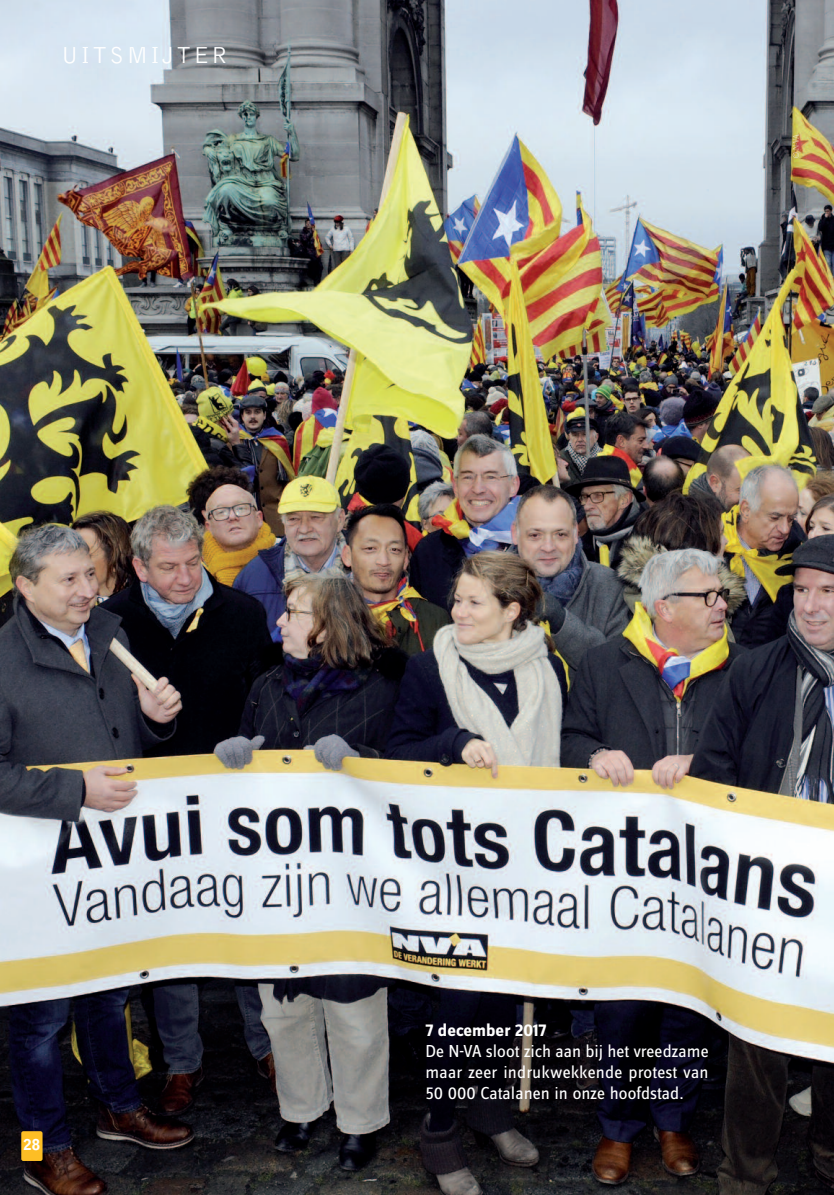
<style>
.page{position:relative;width:834px;height:1195px;background:#fff}
.page>*{position:absolute;margin:0;border:0;box-sizing:border-box;transform-origin:0 0}
.t1{font:300 24px "Bell Gothic Std";letter-spacing:.1em;color:#fff}
.t2{font:18px/21px "Zine Sans Dis";color:#fff;text-align:justify}
.t3{font:700 18px "Zine Sans Dis";color:#fff}
.t4{font:900 15px "Bell Gothic Std";color:#fff}
</style>
<div class="page">
<img style="left:0;top:0;width:833px;height:1195px">
<div style="left:21px;top:1131px;width:22px;height:30px;background:#fdbe25;border-radius:2px"></div>
<img style="left:792px;top:134px;width:6px;height:24px">
<h1 class="t1" style="left:61px;top:46px;width:167px">UITSMIJTER</h1>
<p class="t4" style="left:24px;top:1139px;width:18px">28</p>
<p class="t3" style="left:425px;top:1024px;width:122px">7 december 2017</p>
<p class="t2" style="left:425px;top:1042px;width:284px">De N-VA sloot zich aan bij het vreedzame maar zeer indrukwekkende protest van 50 000 Catalanen in onze hoofdstad.</p>
</div>
